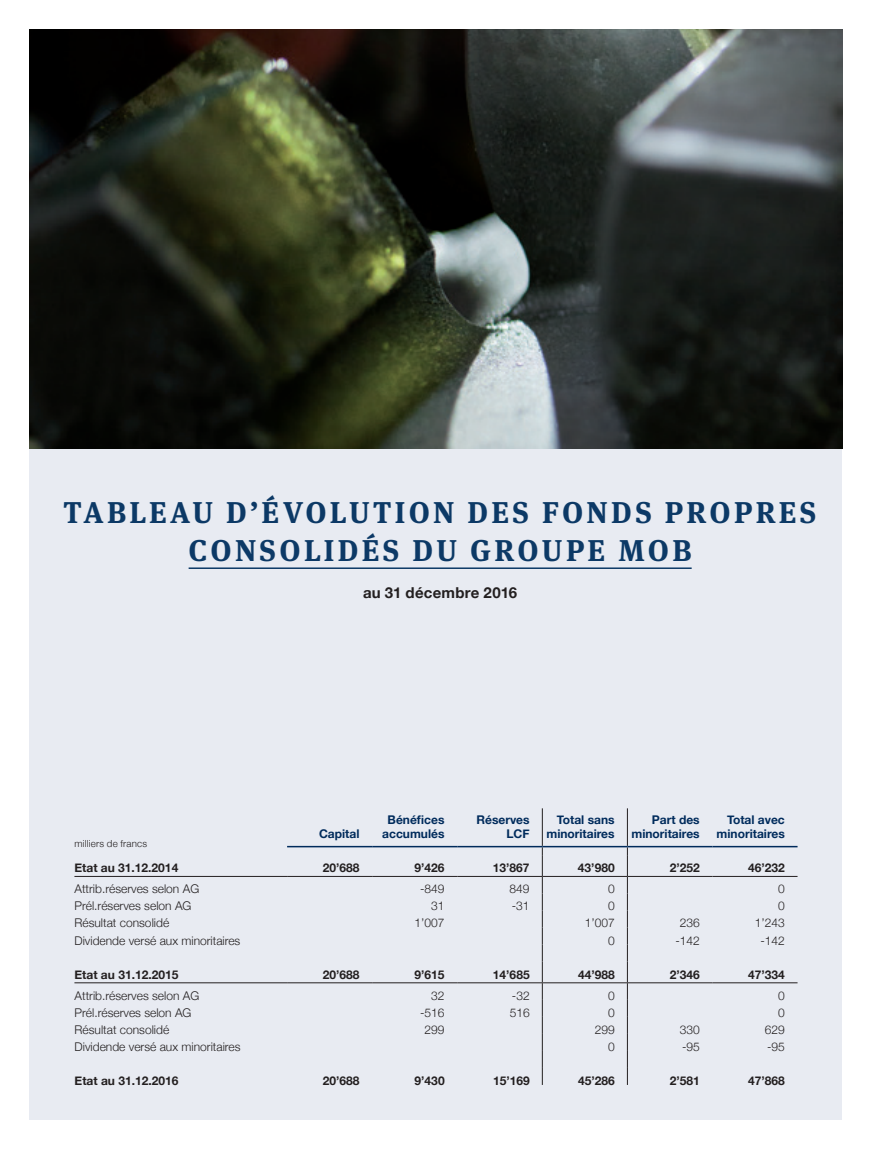
<style>
.page{position:relative;width:872px;height:1149px;background:#fff}
.page>*{position:absolute;margin:0;border:0;box-sizing:border-box;transform-origin:0 0}
.t1{font:700 30px/37.5px "Meta Serif OT";letter-spacing:.11em;color:#0c3966;text-align:center}
.t2{font:700 15px "Helvetica Neue";letter-spacing:.015em;color:#231f20}
.t3{font:300 12px "Helvetica Neue";color:#231f20}
.t4{font:700 12px "Helvetica Neue";color:#231f20}
.t5{font:700 12px/14.4px "Helvetica Neue";color:#002b5c;text-align:right}
.t6{font:300 9.75px "Helvetica Neue";letter-spacing:.025em;color:#231f20}
</style>
<div class="page">
<div style="left:30px;top:30px;width:812px;height:1088px;background:#e8ebf2"></div>
<hr style="left:189px;top:567px;width:502px;height:1px;background:#0c3966">
<hr style="left:74px;top:875px;width:213px;height:1px;background:#231f20">
<hr style="left:287px;top:875px;width:85px;height:1px;background:#231f20">
<hr style="left:372px;top:875px;width:85px;height:1px;background:#231f20">
<hr style="left:457px;top:875px;width:85px;height:1px;background:#231f20">
<hr style="left:542px;top:875px;width:85px;height:1px;background:#231f20">
<hr style="left:627px;top:875px;width:85px;height:1px;background:#231f20">
<hr style="left:712px;top:875px;width:85px;height:1px;background:#231f20">
<hr style="left:542px;top:808px;width:1px;height:37px;background:#231f20">
<hr style="left:627px;top:808px;width:1px;height:37px;background:#231f20">
<svg style="left:542px;top:847px;width:1px;height:237px"></svg>
<svg style="left:627px;top:847px;width:1px;height:237px"></svg>
<hr style="left:287px;top:845px;width:85px;height:2px;background:#002b5c">
<hr style="left:372px;top:845px;width:85px;height:2px;background:#002b5c">
<hr style="left:457px;top:845px;width:85px;height:2px;background:#002b5c">
<hr style="left:542px;top:845px;width:85px;height:2px;background:#002b5c">
<hr style="left:627px;top:845px;width:85px;height:2px;background:#002b5c">
<hr style="left:712px;top:845px;width:85px;height:2px;background:#002b5c">
<hr style="left:74px;top:982px;width:213px;height:1px;background:#231f20">
<hr style="left:287px;top:982px;width:85px;height:1px;background:#231f20">
<hr style="left:372px;top:982px;width:85px;height:1px;background:#231f20">
<hr style="left:457px;top:982px;width:85px;height:1px;background:#231f20">
<hr style="left:542px;top:982px;width:85px;height:1px;background:#231f20">
<hr style="left:627px;top:982px;width:85px;height:1px;background:#231f20">
<hr style="left:712px;top:982px;width:85px;height:1px;background:#231f20">
<img style="left:30px;top:29px;width:812px;height:419px">
<h1 class="t1" style="left:64px;top:494px;width:754px">TABLEAU D’ÉVOLUTION DES FONDS PROPRES<br>CONSOLIDÉS DU GROUPE MOB</h1>
<p class="t2" style="left:363px;top:583px;width:155px">au 31 décembre 2016</p>
<p class="t6" style="left:74px;top:837px;width:74px">milliers de francs</p>
<p class="t5" style="left:319px;top:826px;width:42px">Capital</p>
<p class="t5" style="left:382px;top:811px;width:64px;text-align:center">Bénéfices accumulés</p>
<p class="t5" style="left:476px;top:811px;width:55px">Réserves<br>LCF</p>
<p class="t5" style="left:546px;top:811px;width:70px">Total sans minoritaires</p>
<p class="t5" style="left:631px;top:811px;width:70px">Part des minoritaires</p>
<p class="t5" style="left:716px;top:811px;width:70px">Total avec minoritaires</p>
<p class="t4" style="left:74px;top:860px;width:105px">Etat au 31.12.2014</p>
<p class="t4" style="left:323px;top:860px;width:38px">20’688</p>
<p class="t4" style="left:414px;top:860px;width:32px">9’426</p>
<p class="t4" style="left:493px;top:860px;width:38px">13’867</p>
<p class="t4" style="left:578px;top:860px;width:38px">43’980</p>
<p class="t4" style="left:669px;top:860px;width:32px">2’252</p>
<p class="t4" style="left:748px;top:860px;width:38px">46’232</p>
<p class="t3" style="left:74px;top:881px;width:126px">Attrib.réserves selon AG</p>
<p class="t3" style="left:420px;top:881px;width:26px">-849</p>
<p class="t3" style="left:509px;top:881px;width:22px">849</p>
<p class="t3" style="left:608px;top:881px;width:8px">0</p>
<p class="t3" style="left:778px;top:881px;width:8px">0</p>
<p class="t3" style="left:74px;top:898px;width:118px">Prél.réserves selon AG</p>
<p class="t3" style="left:431px;top:898px;width:15px">31</p>
<p class="t3" style="left:512px;top:898px;width:19px">-31</p>
<p class="t3" style="left:608px;top:898px;width:8px">0</p>
<p class="t3" style="left:778px;top:898px;width:8px">0</p>
<p class="t3" style="left:74px;top:915px;width:96px">Résultat consolidé</p>
<p class="t3" style="left:414px;top:915px;width:32px">1’007</p>
<p class="t3" style="left:584px;top:915px;width:32px">1’007</p>
<p class="t3" style="left:680px;top:915px;width:22px">236</p>
<p class="t3" style="left:755px;top:915px;width:32px">1’243</p>
<p class="t3" style="left:74px;top:932px;width:167px">Dividende versé aux minoritaires</p>
<p class="t3" style="left:608px;top:932px;width:8px">0</p>
<p class="t3" style="left:675px;top:932px;width:26px">-142</p>
<p class="t3" style="left:760px;top:932px;width:26px">-142</p>
<p class="t4" style="left:75px;top:966px;width:105px">Etat au 31.12.2015</p>
<p class="t4" style="left:323px;top:966px;width:38px">20’688</p>
<p class="t4" style="left:414px;top:966px;width:32px">9’615</p>
<p class="t4" style="left:493px;top:966px;width:38px">14’685</p>
<p class="t4" style="left:578px;top:966px;width:38px">44’988</p>
<p class="t4" style="left:670px;top:966px;width:32px">2’346</p>
<p class="t4" style="left:748px;top:966px;width:38px">47’334</p>
<p class="t3" style="left:75px;top:987px;width:126px">Attrib.réserves selon AG</p>
<p class="t3" style="left:431px;top:987px;width:15px">32</p>
<p class="t3" style="left:512px;top:987px;width:19px">-32</p>
<p class="t3" style="left:608px;top:987px;width:8px">0</p>
<p class="t3" style="left:778px;top:987px;width:8px">0</p>
<p class="t3" style="left:75px;top:1004px;width:118px">Prél.réserves selon AG</p>
<p class="t3" style="left:420px;top:1004px;width:26px">-516</p>
<p class="t3" style="left:509px;top:1004px;width:22px">516</p>
<p class="t3" style="left:608px;top:1004px;width:8px">0</p>
<p class="t3" style="left:778px;top:1004px;width:8px">0</p>
<p class="t3" style="left:75px;top:1021px;width:96px">Résultat consolidé</p>
<p class="t3" style="left:424px;top:1021px;width:22px">299</p>
<p class="t3" style="left:595px;top:1021px;width:22px">299</p>
<p class="t3" style="left:680px;top:1021px;width:22px">330</p>
<p class="t3" style="left:765px;top:1021px;width:22px">629</p>
<p class="t3" style="left:75px;top:1038px;width:167px">Dividende versé aux minoritaires</p>
<p class="t3" style="left:608px;top:1038px;width:8px">0</p>
<p class="t3" style="left:682px;top:1038px;width:19px">-95</p>
<p class="t3" style="left:767px;top:1038px;width:19px">-95</p>
<p class="t4" style="left:75px;top:1072px;width:105px">Etat au 31.12.2016</p>
<p class="t4" style="left:323px;top:1072px;width:38px">20’688</p>
<p class="t4" style="left:414px;top:1072px;width:32px">9’430</p>
<p class="t4" style="left:493px;top:1072px;width:38px">15’169</p>
<p class="t4" style="left:578px;top:1072px;width:38px">45’286</p>
<p class="t4" style="left:670px;top:1072px;width:32px">2’581</p>
<p class="t4" style="left:748px;top:1072px;width:38px">47’868</p>
</div>
